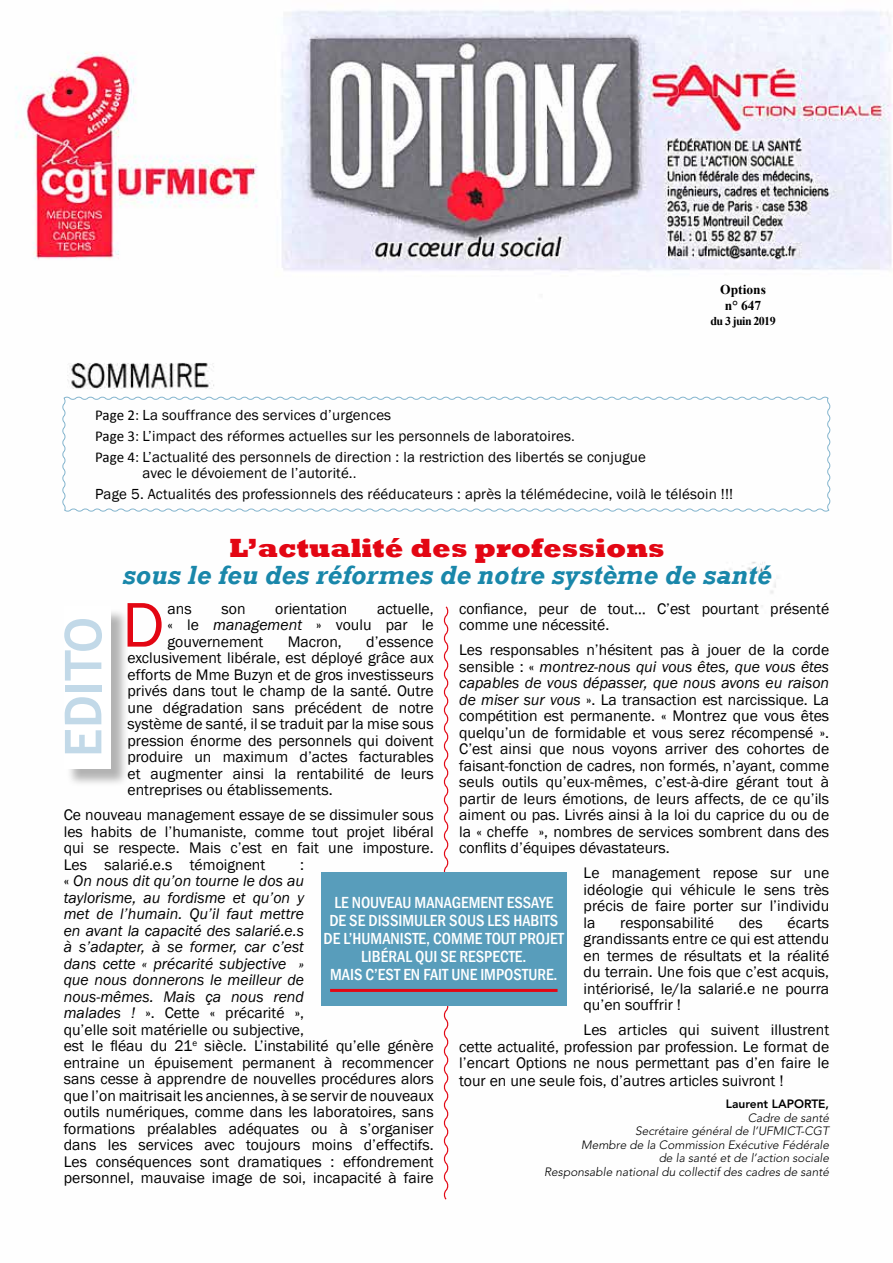
<style>
.page{position:relative;width:893px;height:1263px;background:#fff}
.page>*{position:absolute;margin:0;border:0;box-sizing:border-box;transform-origin:0 0}
.t1{font:65.25px "Franklin Gothic";color:#e30613}
.t2{font:700 51px "Trebuchet MS";color:#c2d9e8}
.t3{font:italic 700 27px "Rockwell";color:#1987aa}
.t4{font:800 27px "Rockwell";color:#e30613}
.t5{font:500 condensed 16.5px/18px "Franklin Gothic";color:#fff;text-align:center}
.t6{font:15.75px/16.5px "Franklin Gothic";color:#000;text-align:justify}
.t7{font:15px/20.7px "Franklin Gothic";letter-spacing:.01em;color:#000}
.t8{font:700 13.5px/16.2px "Times New Roman";color:#000;text-align:center}
.t9{font:italic 300 12px/13.5px "Avenir LT Std";color:#000;text-align:right}
.t10{font:800 12px "Avenir LT Std";color:#000}
.t11{font:700 12px "Times New Roman";letter-spacing:-.05em;color:#000}
.s1{font-family:"Calibri"}
.s2{font-style:italic}
</style>
<div class="page">
<img style="left:15px;top:10px;width:877px;height:996px">
<div style="left:66px;top:608px;width:63px;height:179px;background:#000;opacity:.3"></div>
<div style="left:64px;top:606px;width:47px;height:162px;background:#fff"></div>
<svg style="left:442px;top:605px;width:8px;height:595px"></svg>
<svg style="left:61px;top:396px;width:770px;height:117px"></svg>
<div style="left:321px;top:872px;width:246px;height:133px;background:#589dbb"></div>
<hr style="left:330px;top:989px;width:228px;height:3px;background:#e30613">
<p class="t8" style="left:720px;top:281px;width:47px">Options n° 647</p>
<p class="t11" style="left:710px;top:312px;width:67px">du 3 juin 2019</p>
<p class="t7" style="left:95px;top:405px;width:552px"><span class="s1">Page 2:</span> La souffrance des services d’urgences<br><span class="s1">Page 3:</span> L’impact des réformes actuelles sur les personnels de laboratoires<span class="s1">.<br>Page 4:</span> L’actualité des personnels de direction : la restriction des libertés se conjugue</p>
<p class="t7" style="left:95px;top:463px;width:640px;text-indent:47px">avec le dévoiement de l’autorité.<span class="s1">.<br></span>Page 5. Actualités des professionnels des rééducateurs : après la télémédecine, voilà le télésoin !!!</p>
<h3 class="t4" style="left:229px;top:533px;width:437px">L’actualité des professions</h3>
<h3 class="t3" style="left:122px;top:559px;width:651px">sous le feu des réformes de notre système de santé</h3>
<p class="t6" style="left:459px;top:600px;width:371px">confiance, peur de tout… C’est pourtant présenté comme une nécessité.</p>
<p class="t6" style="left:459px;top:642px;width:371px">Les responsables n’hésitent pas à jouer de la corde sensible : « <span class="s2">montrez-nous qui vous êtes, que vous êtes capables de vous dépasser, que nous avons eu raison de miser sur vous</span> ». La transaction est narcissique. La compétition est permanente. « Montrez que vous êtes quelqu’un de formidable et vous serez récompensé ».<br>C’est ainsi que nous voyons arriver des cohortes de faisant-fonction de cadres, non formés, n’ayant, comme seuls outils qu’eux-mêmes, c’est-à-dire gérant tout à partir de leurs émotions, de leurs affects, de ce qu’ils aiment ou pas. Livrés ainsi à la loi du caprice du ou de la « cheffe », nombres de services sombrent dans des conflits d’équipes dévastateurs.</p>
<p class="t6" style="left:584px;top:865px;width:247px">Le management repose sur une idéologie qui véhicule le sens très précis de faire porter sur l’individu la</p>
<h1 class="t1" style="left:122px;top:584px;width:44px">D</h1>
<p class="t6" style="left:168px;top:600px;width:26px">ans</p>
<p class="t6" style="left:221px;top:600px;width:26px">son</p>
<p class="t6" style="left:275px;top:600px;width:74px">orientation</p>
<p class="t6" style="left:168px;top:600px;width:268px;text-indent:210px">actuelle, « le <span class="s2">management</span> » voulu par le gouvernement</p>
<h2 class="t2" style="left:51px;top:757px;width:141px;rotate:-90deg">EDITO</h2>
<p class="t6" style="left:128px;top:633px;width:308px;text-indent:239px">d’essence exclusivement libérale, est déployé grâce aux efforts de Mme Buzyn et de gros investisseurs privés dans tout le champ de la santé. Outre une dégradation sans précédent de notre système de santé, il se traduit par la mise sous pression énorme des personnels qui doivent produire un maximum d’actes facturables et augmenter ainsi la rentabilité de leurs entreprises ou établissements.</p>
<p class="t6" style="left:64px;top:807px;width:371px">Ce nouveau management essaye de se dissimuler sous les habits de l’humaniste, comme tout projet libéral qui se respecte. Mais c’est en fait une imposture.<br>Les salarié.e.s témoignent</p>
<p class="t6" style="left:288px;top:633px;width:55px">Macron,</p>
<p class="t6" style="left:64px;top:856px;width:371px;text-align:left;text-indent:236px">:<br>« <span class="s2">On nous dit qu’on tourne le dos au<br>taylorisme, au fordisme et qu’on y<br>met de l’humain. Qu’il faut mettre<br>en avant la capacité des salarié.e.s<br>à s’adapter, à se former, car c’est<br>dans cette « précarité subjective »<br>que nous donnerons le meilleur de<br>nous-mêmes. Mais ça nous rend<br>malades !</span> ». Cette « précarité »,<br>qu’elle soit matérielle ou subjective,<br>est le fléau du 21<sup>e</sup> siècle. L’instabilité qu’elle génère entraine un épuisement permanent à recommencer sans cesse à apprendre de nouvelles procédures alors que l’on maitrisait les anciennes, à se servir de nouveaux outils numériques, comme dans les laboratoires, sans formations préalables adéquates ou à s’organiser dans les services avec toujours moins d’effectifs.<br>Les conséquences sont dramatiques : effondrement personnel, mauvaise image de soi, incapacité à faire</p>
<p class="t5" style="left:324px;top:894px;width:242px">LE NOUVEAU MANAGEMENT ESSAYE<br>DE SE DISSIMULER SOUS LES HABITS<br>DE L’HUMANISTE, COMME TOUT PROJET<br>LIBÉRAL QUI SE RESPECTE.<br>MAIS C’EST EN FAIT UNE IMPOSTURE.</p>
<p class="t6" style="left:584px;top:915px;width:247px;text-indent:204px">écarts grandissants entre ce qui est attendu en termes de résultats et la réalité du terrain. Une fois que c’est acquis, intériorisé, le/la salarié.e ne pourra qu’en souffrir !</p>
<p class="t6" style="left:459px;top:1022px;width:371px;text-indent:124px">Les articles qui suivent illustrent cette actualité, profession par profession. Le format de l’encart Options ne nous permettant pas d’en faire le</p>
<p class="t6" style="left:459px;top:1073px;width:326px">tour en une seule fois, d’autres articles suivront !</p>
<p class="t10" style="left:726px;top:1097px;width:105px">Laurent LAPORTE,</p>
<p class="t9" style="left:544px;top:1111px;width:287px">Cadre de santé<br>Secrétaire général de l’UFMICT-CGT<br>Membre de la Commission Exécutive Fédérale<br>de la santé et de l’action sociale<br>Responsable national du collectif des cadres de santé</p>
<p class="t6" style="left:620px;top:915px;width:95px">responsabilité</p>
<p class="t6" style="left:739px;top:915px;width:26px">des</p>
</div>
